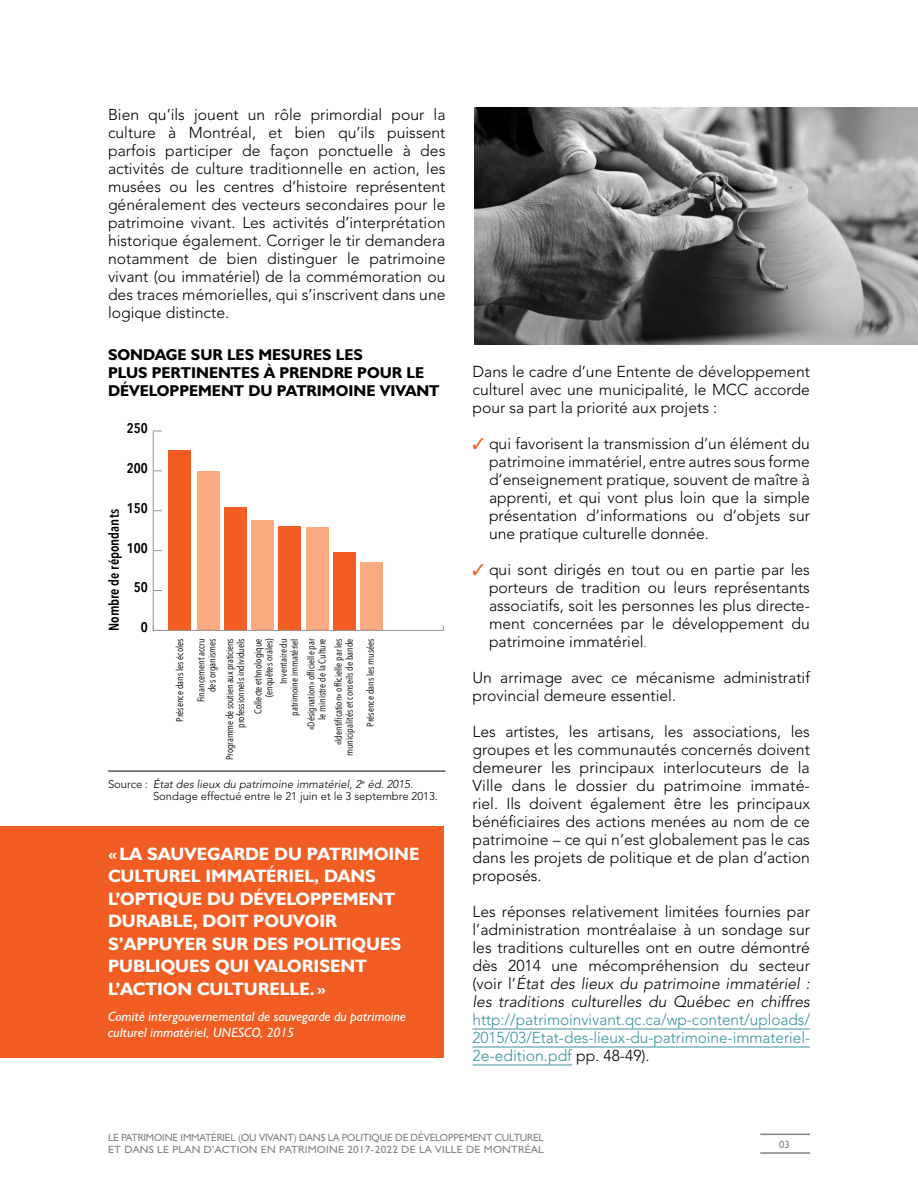
<style>
.page{position:relative;width:918px;height:1188px;background:#fff}
.page>*{position:absolute;margin:0;border:0;box-sizing:border-box;transform-origin:0 0}
.t1{font:700 18px/22.5px "Humanist 521 BT";color:#fff}
.t2{font:300 15.75px/18px "Avenir";color:#000;text-align:justify}
.t3{font:700 15.75px/18px "Humanist 521 BT";color:#000}
.t4{font:600 13.95px "Avenir Next Condensed";color:#000}
.t5{font:italic 13.5px/15.8px "Humanist 521 BT";color:#fff}
.t6{font:italic 300 11.25px "Avenir";color:#000}
.t7{font:300 11.25px "Avenir";color:#000}
.t8{font:10.5px/12px "Humanist 521 BT";letter-spacing:-.01em;color:#808285}
.t9{font:9.75px/11.1px "Avenir Next Condensed";color:#000;text-align:right}
.s1{font-style:normal}
.s2{color:#f15d22}
.s3{font-size:11.25px}
.s4{font-style:italic}
.s5{color:#38939b}
</style>
<div class="page">
<hr style="left:760px;top:1134px;width:50px;height:1px;background:#808285">
<hr style="left:760px;top:1152px;width:50px;height:2px;background:#808285">
<img style="left:474px;top:108px;width:444px;height:237px">
<hr style="left:472px;top:1029px;width:338px;height:1px;background:#38939b">
<hr style="left:472px;top:1047px;width:338px;height:1px;background:#38939b">
<hr style="left:472px;top:1065px;width:100px;height:1px;background:#38939b">
<div style="left:0;top:827px;width:444px;height:231px;background:#f15d22"></div>
<div style="left:360px;top:562px;width:23px;height:69px;background:#f9aa80"></div>
<div style="left:333px;top:552px;width:22px;height:79px;background:#f15d22"></div>
<div style="left:306px;top:527px;width:22px;height:104px;background:#f9aa80"></div>
<div style="left:279px;top:526px;width:22px;height:105px;background:#f15d22"></div>
<div style="left:252px;top:520px;width:22px;height:111px;background:#f9aa80"></div>
<div style="left:224px;top:507px;width:23px;height:124px;background:#f15d22"></div>
<div style="left:197px;top:471px;width:22px;height:160px;background:#f9aa80"></div>
<div style="left:169px;top:450px;width:22px;height:181px;background:#f15d22"></div>
<hr style="left:153px;top:630px;width:290px;height:1px;background:#939598">
<hr style="left:153px;top:431px;width:1px;height:199px;background:#939598">
<hr style="left:108px;top:771px;width:338px;height:1px;background:#000">
<p class="t2" style="left:108px;top:106px;width:339px">Bien qu’ils jouent un rôle primordial pour la culture à Montréal, et bien qu’ils puissent parfois participer de façon ponctuelle à des activités de culture traditionnelle en action, les musées ou les centres d’histoire représentent généralement des vecteurs secondaires pour le patrimoine vivant. Les activités d’interprétation historique également. Corriger le tir demandera notamment de bien distinguer le patrimoine vivant (ou immatériel) de la commémoration ou des traces mémorielles, qui s’inscrivent dans une logique distincte.</p>
<p class="t3" style="left:108px;top:345px;width:256px">SONDAGE SUR LES MESURES LES</p>
<p class="t3" style="left:108px;top:363px;width:333px">PLUS PERTINENTES À PRENDRE POUR LE<br>DÉVELOPPEMENT DU PATRIMOINE VIVANT</p>
<p class="t4" style="left:127px;top:416px;width:22px">250</p>
<p class="t4" style="left:127px;top:456px;width:22px">200</p>
<p class="t4" style="left:127px;top:496px;width:22px">150</p>
<p class="t4" style="left:102px;top:631px;width:123px;rotate:-90deg">Nombre de répondants</p>
<p class="t4" style="left:127px;top:536px;width:22px">100</p>
<p class="t4" style="left:134px;top:576px;width:15px">50</p>
<p class="t4" style="left:141px;top:615px;width:8px">0</p>
<p class="t9" style="left:305px;top:730px;width:93px;rotate:-90deg">«Désignation» officielle par le ministre de la Culture</p>
<p class="t9" style="left:224px;top:760px;width:123px;rotate:-90deg">Programme de soutien aux praticiens professionnels individuels</p>
<p class="t9" style="left:252px;top:714px;width:77px;rotate:-90deg">Collecte ethnologique (enquêtes orales)</p>
<p class="t9" style="left:332px;top:756px;width:119px;rotate:-90deg">«Identification» officielle par les municipalités et conseils de bande</p>
<p class="t9" style="left:195px;top:702px;width:66px;rotate:-90deg">Financement accru des organismes</p>
<p class="t9" style="left:174px;top:722px;width:85px;rotate:-90deg">Présence dans les écoles</p>
<p class="t9" style="left:364px;top:727px;width:90px;rotate:-90deg">Présence dans les musées</p>
<p class="t9" style="left:277px;top:716px;width:79px;rotate:-90deg">Inventaire du patrimoine immatériel</p>
<p class="t6" style="left:108px;top:777px;width:307px"><span class="s1">Source :</span> État des lieux du patrimoine immatériel, 2<sup>e</sup> éd. 2015<span class="s1">.</span></p>
<p class="t7" style="left:153px;top:790px;width:286px">Sondage effectué entre le 21 juin et le 3 septembre 2013.</p>
<p class="t1" style="left:108px;top:842px;width:313px">«LA SAUVEGARDE DU PATRIMOINE<br>CULTUREL IMMATÉRIEL, DANS</p>
<p class="t1" style="left:108px;top:887px;width:289px">L’OPTIQUE DU DÉVELOPPEMENT<br>DURABLE, DOIT POUVOIR</p>
<p class="t1" style="left:108px;top:932px;width:295px">S’APPUYER SUR DES POLITIQUES<br>PUBLIQUES QUI VALORISENT</p>
<p class="t1" style="left:108px;top:977px;width:220px">L’ACTION CULTURELLE.»</p>
<p class="t5" style="left:108px;top:1008px;width:300px">Comité intergouvernemental de sauvegarde du patrimoine culturel immatériel, UNESCO, 2015</p>
<p class="t2" style="left:472px;top:363px;width:339px">Dans le cadre d’une Entente de développement culturel avec une municipalité, le MCC accorde pour sa part la priorité aux projets :</p>
<p class="t2" style="left:489px;top:435px;width:323px;text-indent:-16px"><span class="s2">✓</span> qui favorisent la transmission d’un élément du patrimoine immatériel, entre autres sous forme d’enseignement pratique, souvent de maître à apprenti, et qui vont plus loin que la simple présentation d’informations ou d’objets sur une pratique culturelle donnée.</p>
<p class="t2" style="left:489px;top:561px;width:323px;text-indent:-16px"><span class="s2">✓</span> qui sont dirigés en tout ou en partie par les porteurs de tradition ou leurs représentants associatifs, soit les personnes les plus directe&shy;ment concernées par le développement du patrimoine immatériel<span class="s3">.</span></p>
<p class="t2" style="left:472px;top:669px;width:339px">Un arrimage avec ce mécanisme administratif provincial demeure essentiel.</p>
<p class="t2" style="left:472px;top:723px;width:339px">Les artistes, les artisans, les associations, les groupes et les communautés concernés doivent demeurer les principaux interlocuteurs de la Ville dans le dossier du patrimoine immaté&shy;riel. Ils doivent également être les principaux bénéficiaires des actions menées au nom de ce patrimoine – ce qui n’est globalement pas le cas dans les projets de politique et de plan d’action proposés.</p>
<p class="t2" style="left:472px;top:903px;width:339px">Les réponses relativement limitées fournies par l’administration montréalaise à un sondage sur les traditions culturelles ont en outre démontré dès 2014 une mécompréhension du secteur (voir l’<span class="s4">État des lieux du patrimoine immatériel : les traditions culturelles du Québec en chiffres </span><span class="s5">http://patrimoinvivant.qc.ca/wp-content/uploads/ 2015/03/Etat-des-lieux-du-patrimoine-immateriel-2e-edition.pdf</span> pp. 48-49).</p>
<p class="t8" style="left:108px;top:1132px;width:437px">LE PATRIMOINE IMMATÉRIEL (OU VIVANT) DANS LA POLITIQUE DE DÉVELOPPEMENT CULTUREL<br>ET DANS LE PLAN D’ACTION EN PATRIMOINE 2017-2022 DE LA VILLE DE MONTRÉAL</p>
<p class="t8" style="left:779px;top:1138px;width:12px">03</p>
</div>
